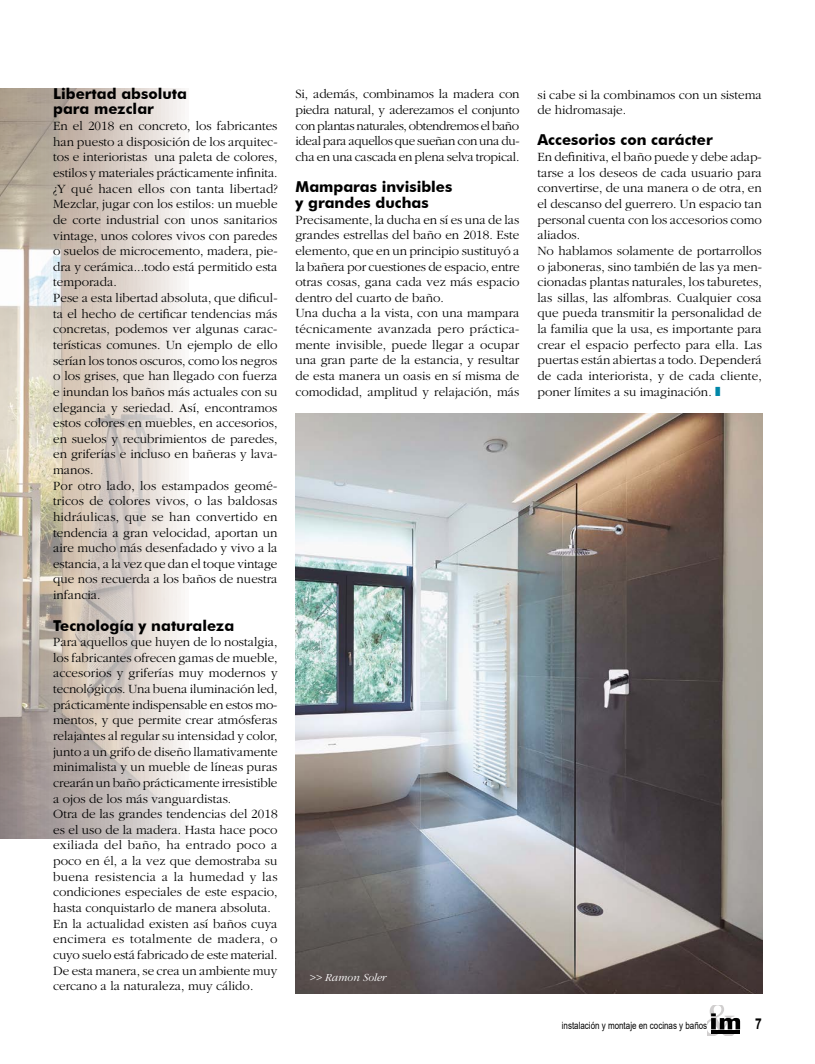
<style>
.page{position:relative;width:815px;height:1064px;background:#fff}
.page>*{position:absolute;margin:0;border:0;box-sizing:border-box;transform-origin:0 0}
.t1{font:700 15px/15.6px "Futura BT";color:#000}
.t2{font:700 15px "Arial";color:#000;scale:.8 1}
.t3{font:300 13.12px/15.6px "Garamond";color:#000}
.t4{font:italic 300 11.25px "Garamond";color:#fff}
.t5{font:10px "Arial";color:#000;scale:.8 1}
</style>
<div class="page">
<svg style="left:707px;top:1005px;width:33px;height:30px"></svg>
<img style="left:0;top:88px;width:185px;height:749px">
<img style="left:296px;top:414px;width:466px;height:578px">
<p class="t1" style="left:53px;top:85px;width:135px">Libertad absoluta para mezclar</p>
<p class="t3" style="left:53px;top:118px;width:226px">En el 2018 en concreto, los fabricantes han puesto a disposición de los arquitec&shy;tos e interioristas una paleta de colores, estilos y materiales prácticamente infinita. ¿Y qué hacen ellos con tanta libertad?<br>Mezclar, jugar con los estilos: un mueble de corte industrial con unos sanitarios vintage, unos colores vivos con paredes o suelos de microcemento, madera, pie&shy;dra y cerámica...todo está permitido esta temporada.<br>Pese a esta libertad absoluta, que dificul&shy;ta el hecho de certificar tendencias más concretas, podemos ver algunas carac&shy;terísticas comunes. Un ejemplo de ello serían los tonos oscuros, como los negros o los grises, que han llegado con fuerza e inundan los baños más actuales con su elegancia y seriedad. Así, encontramos estos colores en muebles, en accesorios, en suelos y recubrimientos de paredes, en griferías e incluso en bañeras y lava&shy;manos.<br>Por otro lado, los estampados geomé&shy;tricos de colores vivos, o las baldosas hidráulicas, que se han convertido en tendencia a gran velocidad, aportan un aire mucho más desenfadado y vivo a la estancia, a la vez que dan el toque vintage que nos recuerda a los baños de nuestra infancia.</p>
<p class="t1" style="left:53px;top:617px;width:183px">Tecnología y naturaleza</p>
<p class="t3" style="left:53px;top:634px;width:226px">Para aquellos que huyen de lo nostalgia, los fabricantes ofrecen gamas de mueble, accesorios y griferías muy modernos y tecnológicos. Una buena iluminación led, prácticamente indispensable en estos mo&shy;mentos, y que permite crear atmósferas relajantes al regular su intensidad y color, junto a un grifo de diseño llamativamente minimalista y un mueble de líneas puras crearán un baño prácticamente irresistible a ojos de los más vanguardistas.<br>Otra de las grandes tendencias del 2018 es el uso de la madera. Hasta hace poco exiliada del baño, ha entrado poco a poco en él, a la vez que demostraba su buena resistencia a la humedad y las condiciones especiales de este espacio, hasta conquistarlo de manera absoluta.<br>En la actualidad existen así baños cuya encimera es totalmente de madera, o cuyo suelo está fabricado de este material.<br>De esta manera, se crea un ambiente muy cercano a la naturaleza, muy cálido.</p>
<p class="t3" style="left:295px;top:86px;width:226px;text-align:justify">Si, además, combinamos la madera con piedra natural, y aderezamos el conjunto con plantas naturales, obtendremos el baño ideal para aquellos que sueñan con una du&shy;cha en una cascada en plena selva tropical.</p>
<p class="t1" style="left:295px;top:179px;width:158px">Mamparas invisibles y grandes duchas</p>
<p class="t3" style="left:295px;top:212px;width:226px">Precisamente, la ducha en sí es una de las grandes estrellas del baño en 2018. Este elemento, que en un principio sustituyó a la bañera por cuestiones de espacio, entre otras cosas, gana cada vez más espacio dentro del cuarto de baño.<br>Una ducha a la vista, con una mampara técnicamente avanzada pero práctica&shy;mente invisible, puede llegar a ocupar una gran parte de la estancia, y resultar de esta manera un oasis en sí misma de comodidad, amplitud y relajación, más</p>
<p class="t4" style="left:309px;top:971px;width:78px">&gt;&gt; Ramon Soler</p>
<p class="t3" style="left:537px;top:87px;width:226px">si cabe si la combinamos con un sistema de hidromasaje.</p>
<p class="t1" style="left:537px;top:132px;width:177px">Accesorios con carácter</p>
<p class="t3" style="left:537px;top:149px;width:226px">En definitiva, el baño puede y debe adap&shy;tarse a los deseos de cada usuario para convertirse, de una manera o de otra, en el descanso del guerrero. Un espacio tan personal cuenta con los accesorios como aliados.<br>No hablamos solamente de portarrollos o jaboneras, sino también de las ya men&shy;cionadas plantas naturales, los taburetes, las sillas, las alfombras. Cualquier cosa que pueda transmitir la personalidad de la familia que la usa, es importante para crear el espacio perfecto para ella. Las puertas están abiertas a todo. Dependerá de cada interiorista, y de cada cliente, poner límites a su imaginación.</p>
<p class="t5" style="left:562px;top:1018px;width:183px">instalación y montaje en cocinas y baños</p>
<p class="t2" style="left:755px;top:1012px;width:10px">7</p>
</div>
